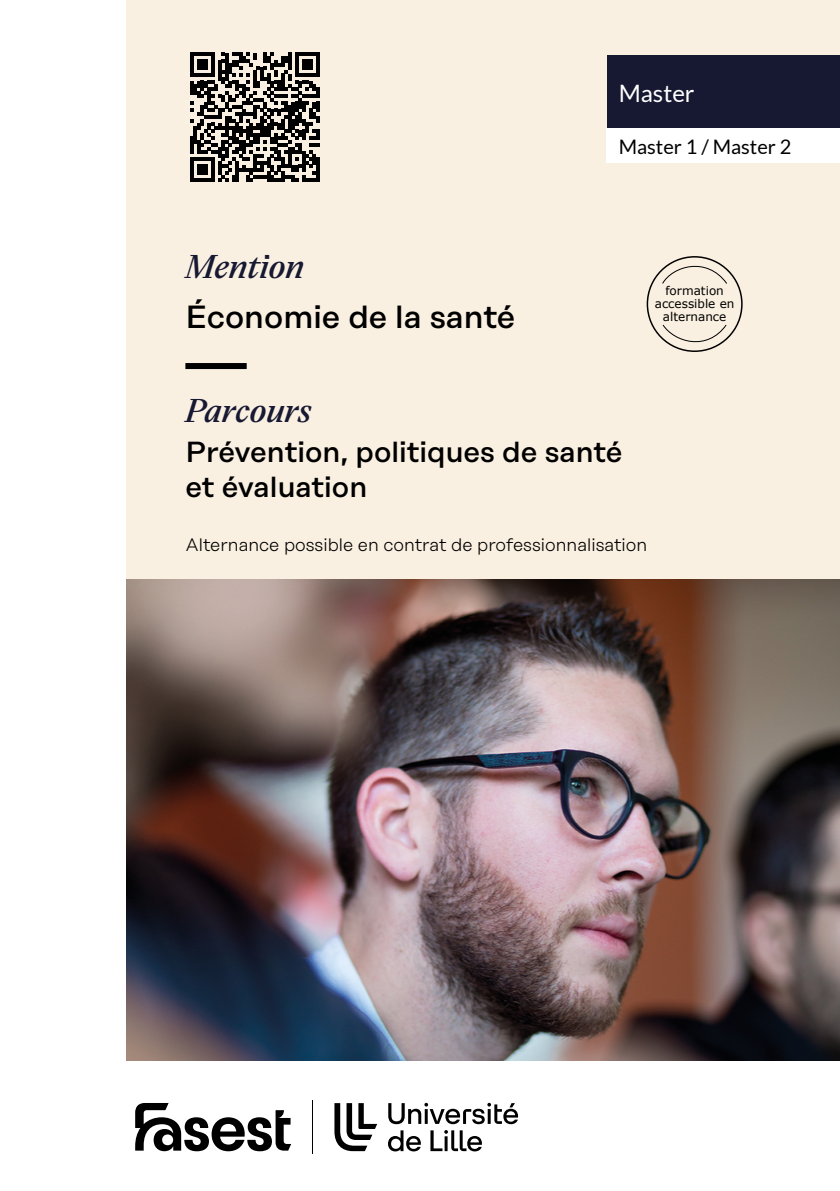
<style>
.page{position:relative;width:840px;height:1191px;background:#fff}
.page>*{position:absolute;margin:0;border:0;box-sizing:border-box;transform-origin:0 0}
.t1{font:500 32px "Rational Display";color:#000}
.t2{font:italic 500 32px "Eliza";color:#171832}
.t3{font:500 29px/34.8px "Rational Display";color:#000}
.t4{font:24px "Lato";color:#fff}
.t5{font:20px "Lato";color:#000}
.t6{font:300 18px "Rational Display";color:#000}
.t7{font:12px/13px "Verdana";color:#000;text-align:center}
</style>
<div class="page">
<img style="left:126px;top:578px;width:713px;height:482px">
<div style="left:126px;top:0;width:713px;height:578px;background:#faf0e1"></div>
<div style="left:607px;top:56px;width:232px;height:73px;background:#171832"></div>
<div style="left:606px;top:129px;width:233px;height:34px;background:#fff"></div>
<div style="left:185px;top:363px;width:61px;height:6px;background:#000"></div>
<svg style="left:660px;top:256px;width:67px;height:96px"></svg>
<div style="left:646px;top:256px;width:96px;height:96px;border:2px solid #000;border-radius:50%"></div>
<hr style="left:312px;top:1100px;width:1px;height:54px;background:#000">
<svg style="left:334px;top:1103px;width:43px;height:48px"></svg>
<svg style="left:388px;top:1102px;width:130px;height:49px"></svg>
<svg style="left:135px;top:1103px;width:156px;height:48px"></svg>
<svg style="left:190px;top:53px;width:129px;height:129px"></svg>
<hr style="left:316px;top:158px;width:3px;height:24px;background:#000">
<h3 class="t4" style="left:618px;top:80px;width:77px">Master</h3>
<h1 class="t2" style="left:185px;top:246px;width:120px">Mention</h1>
<h1 class="t1" style="left:185px;top:298px;width:331px">Économie de la santé</h1>
<p class="t5" style="left:618px;top:135px;width:174px">Master 1 / Master 2</p>
<p class="t7" style="left:654px;top:284px;width:81px">formation accessible en alternance</p>
<h1 class="t2" style="left:185px;top:390px;width:127px">Parcours</h1>
<h2 class="t3" style="left:185px;top:434px;width:438px">Prévention, politiques de santé et évaluation</h2>
<p class="t6" style="left:185px;top:534px;width:463px">Alternance possible en contrat de professionnalisation</p>
</div>
